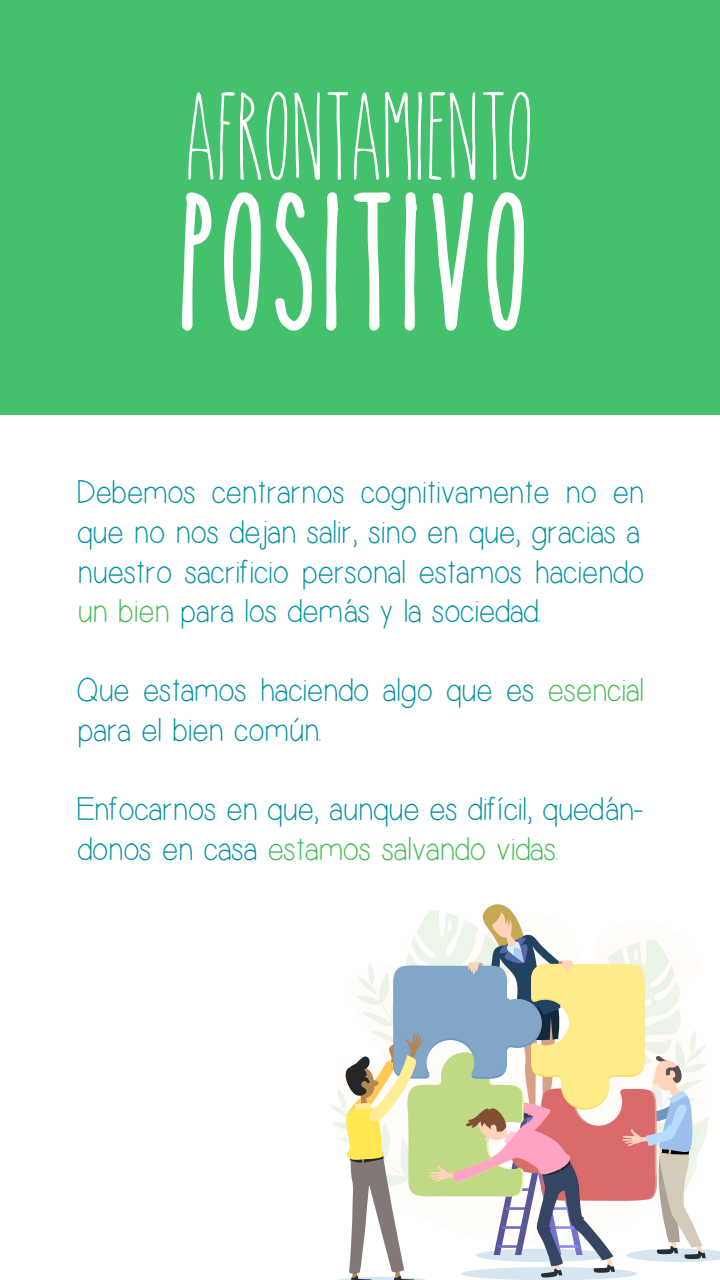
<style>
.page{position:relative;width:720px;height:1280px;background:#fff}
.page>*{position:absolute;margin:0;border:0;box-sizing:border-box;transform-origin:0 0}
.t1{font:133px "The Skinnybold";color:#fff}
.t2{font:88px "The Skinny";color:#fff}
.t3{font:33px/39.6px "Simplicity";letter-spacing:.02em;color:#0090a1}
.s1{color:#43bb51}
</style>
<div class="page">
<svg style="left:329px;top:904px;width:391px;height:376px"></svg>
<div style="left:0;top:0;width:720px;height:415px;background:#43c16c"></div>
<h2 class="t2" style="left:188px;top:92px;width:350px">AFRONTAMIENTO</h2>
<h1 class="t1" style="left:185px;top:190px;width:358px">POSITIVO</h1>
<p class="t3" style="left:77px;top:474px;width:568px">Debemos centrarnos cognitivamente no en que no nos dejan salir, sino en que, gracias a nuestro sacrificio personal estamos haciendo <span class="s1">un bien</span> para los demás y la sociedad.</p>
<p class="t3" style="left:77px;top:672px;width:568px">Que estamos haciendo algo que es <span class="s1">esencial </span>para el bien común.</p>
<p class="t3" style="left:77px;top:790px;width:568px">Enfocarnos en que, aunque es difícil, quedán&shy;donos en casa <span class="s1">estamos salvando vidas.</span></p>
</div>
